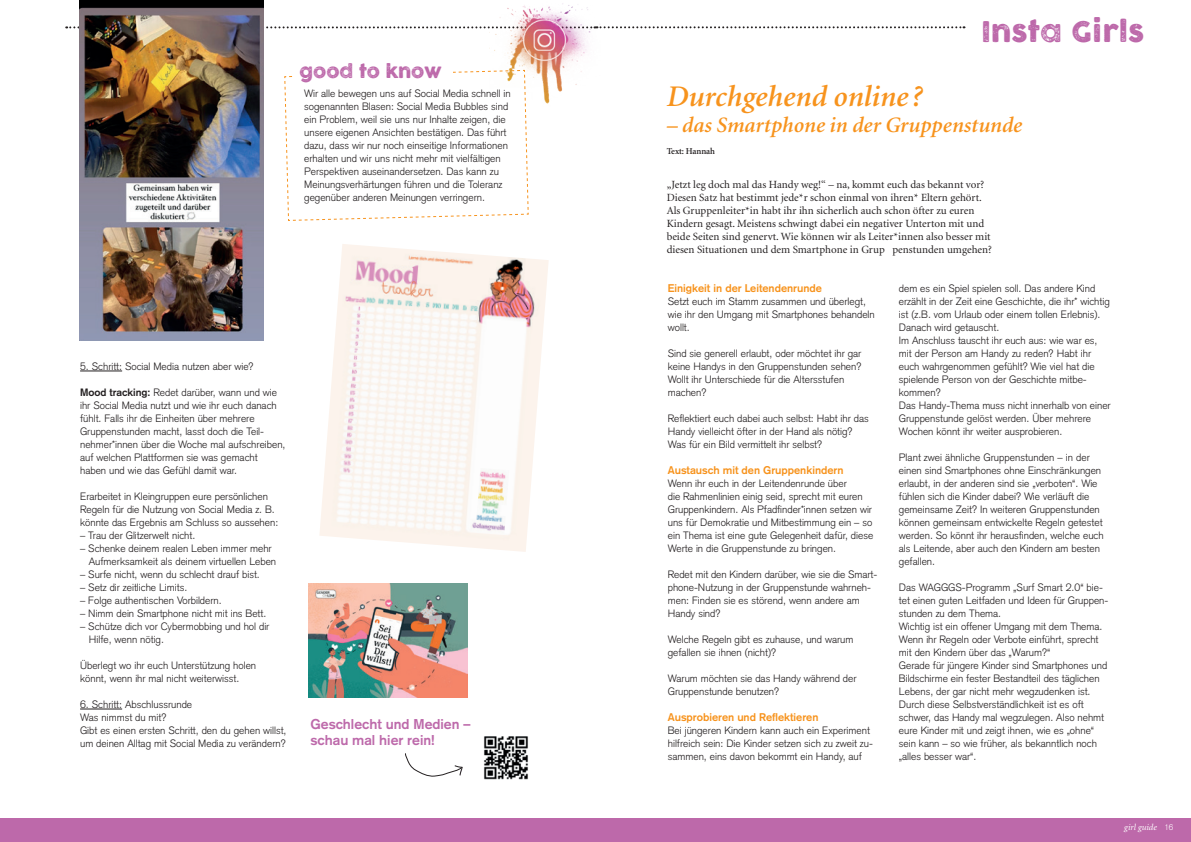
<style>
.page{position:relative;width:1191px;height:842px;background:#fff}
.page>*{position:absolute;margin:0;border:0;box-sizing:border-box;transform-origin:0 0}
.t1{font:italic 600 30px "Minion";color:#f7931d}
.t2{font:28px "COCOGOOSELETTERPRESS";letter-spacing:.01em;color:#bd69aa}
.t3{font:italic 600 22px "Minion";color:#f7931d}
.t4{font:18px "COCOGOOSELETTERPRESS";color:#bd69aa}
.t5{font:700 14px/16px "Akzidenz Grotesk";color:#bd69aa}
.t6{font:11px/13px "Minion";color:#231f20}
.t7{font:700 11px "Akzidenz Grotesk";color:#f7931d}
.t8{font:300 10.5px/13px "Akzidenz Grotesk";color:#231f20}
.t9{font:italic 9px "Minion";color:#fff}
.t10{font:600 9px "Minion";letter-spacing:-.01em;color:#231f20}
.s1{font-weight:700}
.s2{font-family:"Akzidenz Grotesk";font-weight:300;font-style:normal;font-size:8px}
</style>
<div class="page">
<div style="left:595px;top:819px;width:596px;height:23px;background:#bd69aa"></div>
<div style="left:0;top:819px;width:595px;height:23px;background:#bd69aa"></div>
<hr style="left:80px;top:371px;width:42px;height:1px;background:#231f20">
<hr style="left:80px;top:709px;width:42px;height:1px;background:#231f20">
<svg style="left:284px;top:70px;width:245px;height:151px"></svg>
<div style="left:294px;top:54px;width:158px;height:32px;background:#fff"></div>
<img style="left:319px;top:244px;width:229px;height:308px">
<img style="left:79px;top:0;width:184px;height:340px">
<svg style="left:66px;top:26px;width:898px;height:2px"></svg>
<img style="left:489px;top:3px;width:111px;height:104px">
<svg style="left:405px;top:753px;width:58px;height:24px"></svg>
<img style="left:484px;top:736px;width:44px;height:44px">
<img style="left:308px;top:583px;width:159px;height:114px">
<h3 class="t4" style="left:299px;top:61px;width:144px">good to know</h3>
<p class="t8" style="left:304px;top:87px;width:208px">Wir alle bewegen uns auf Social Media schnell in sogenannten Blasen: Social Media Bubbles sind ein Problem, weil sie uns nur Inhalte zeigen, die unsere eigenen Ansichten bestätigen. Das führt dazu, dass wir nur noch einseitige Informationen erhalten und wir uns nicht mehr mit vielfältigen Perspektiven auseinandersetzen. Das kann zu Meinungsverhärtungen führen und die Toleranz gegenüber anderen Meinungen verringern.</p>
<p class="t8" style="left:80px;top:360px;width:175px">5. Schritt: Social Media nutzen aber wie?</p>
<p class="t8" style="left:80px;top:386px;width:207px"><span class="s1">Mood tracking:</span> Redet darüber, wann und wie ihr Social Media nutzt und wie ihr euch danach fühlt. Falls ihr die Einheiten über mehrere Gruppenstunden macht, lasst doch die Teil&shy;nehmer*innen über die Woche mal aufschreiben, auf welchen Plattformen sie was gemacht haben und wie das Gefühl damit war.</p>
<p class="t8" style="left:80px;top:490px;width:200px">Erarbeitet in Kleingruppen eure persönlichen<br>Regeln für die Nutzung von Social Media z. B. könnte das Ergebnis am Schluss so aussehen:</p>
<p class="t8" style="left:80px;top:529px;width:117px">– Trau der Glitzerwelt nicht.</p>
<p class="t8" style="left:89px;top:542px;width:189px;text-indent:-9px">– Schenke deinem realen Leben immer mehr<br>Aufmerksamkeit als deinem virtuellen Leben</p>
<p class="t8" style="left:80px;top:568px;width:181px">– Surfe nicht, wenn du schlecht drauf bist.</p>
<p class="t8" style="left:80px;top:581px;width:109px">– Setz dir zeitliche Limits.</p>
<p class="t8" style="left:80px;top:594px;width:143px">– Folge authentischen Vorbildern.</p>
<p class="t8" style="left:80px;top:607px;width:188px">– Nimm dein Smartphone nicht mit ins Bett.</p>
<p class="t8" style="left:89px;top:620px;width:182px;text-indent:-9px">– Schütze dich vor Cybermobbing und hol dir<br>Hilfe, wenn nötig.</p>
<p class="t8" style="left:80px;top:659px;width:178px">Überlegt wo ihr euch Unterstützung holen könnt, wenn ihr mal nicht weiterwisst.</p>
<p class="t8" style="left:80px;top:698px;width:208px">6. Schritt: Abschlussrunde<br>Was nimmst du mit?<br>Gibt es einen ersten Schritt, den du gehen willst, um deinen Alltag mit Social Media zu verändern?</p>
<h3 class="t5" style="left:310px;top:715px;width:161px">Geschlecht und Medien – schau mal hier rein!</h3>
<h2 class="t2" style="left:981px;top:15px;width:165px">Insta Girls</h2>
<h1 class="t1" style="left:666px;top:82px;width:257px">Durchgehend online ?</h1>
<h3 class="t3" style="left:666px;top:114px;width:357px">– das Smartphone in der Gruppenstunde</h3>
<p class="t10" style="left:666px;top:147px;width:50px">Text: Hannah</p>
<p class="t6" style="left:666px;top:178px;width:327px">„Jetzt leg doch mal das Handy weg!“ – na, kommt euch das bekannt vor?<br>Diesen Satz hat bestimmt jede*r schon einmal von ihren* Eltern gehört.<br>Als Gruppenleiter*in habt ihr ihn sicherlich auch schon öfter zu euren Kindern gesagt. Meistens schwingt dabei ein negativer Unterton mit und beide Seiten sind genervt. Wie können wir als Leiter*innen also besser mit diesen Situationen und dem Smartphone in Grup penstunden umgehen?</p>
<p class="t7" style="left:668px;top:281px;width:156px">Einigkeit in der Leitendenrunde</p>
<p class="t8" style="left:668px;top:295px;width:208px">Setzt euch im Stamm zusammen und überlegt, wie ihr den Umgang mit Smartphones behandeln wollt.</p>
<p class="t8" style="left:668px;top:347px;width:195px">Sind sie generell erlaubt, oder möchtet ihr gar keine Handys in den Gruppenstunden sehen?<br>Wollt ihr Unterschiede für die Altersstufen machen?</p>
<p class="t8" style="left:668px;top:412px;width:202px">Reflektiert euch dabei auch selbst: Habt ihr das<br>Handy vielleicht öfter in der Hand als nötig?<br>Was für ein Bild vermittelt ihr selbst?</p>
<p class="t7" style="left:668px;top:463px;width:177px">Austausch mit den Gruppenkindern</p>
<p class="t8" style="left:668px;top:477px;width:207px">Wenn ihr euch in der Leitendenrunde über<br>die Rahmenlinien einig seid, sprecht mit euren Gruppenkindern. Als Pfadfinder*innen setzen wir uns für Demokratie und Mitbestimmung ein – so ein Thema ist eine gute Gelegenheit dafür, diese Werte in die Gruppenstunde zu bringen.</p>
<p class="t8" style="left:668px;top:568px;width:211px">Redet mit den Kindern darüber, wie sie die Smart&shy;phone-Nutzung in der Gruppenstunde wahrneh&shy;men: Finden sie es störend, wenn andere am Handy sind?</p>
<p class="t8" style="left:668px;top:633px;width:187px">Welche Regeln gibt es zuhause, und warum gefallen sie ihnen (nicht)?</p>
<p class="t8" style="left:668px;top:672px;width:190px">Warum möchten sie das Handy während der<br>Gruppenstunde benutzen?</p>
<p class="t7" style="left:668px;top:710px;width:152px">Ausprobieren und Reflektieren</p>
<p class="t8" style="left:668px;top:724px;width:207px">Bei jüngeren Kindern kann auch ein Experiment hilfreich sein: Die Kinder setzen sich zu zweit zu&shy;sammen, eins davon bekommt ein Handy, auf</p>
<p class="t8" style="left:899px;top:282px;width:213px">dem es ein Spiel spielen soll. Das andere Kind erzählt in der Zeit eine Geschichte, die ihr* wichtig ist (z.B. vom Urlaub oder einem tollen Erlebnis).<br>Danach wird getauscht.<br>Im Anschluss tauscht ihr euch aus: wie war es, mit der Person am Handy zu reden? Habt ihr euch wahrgenommen gefühlt? Wie viel hat die spielende Person von der Geschichte mitbe&shy;kommen?<br>Das Handy-Thema muss nicht innerhalb von einer Gruppenstunde gelöst werden. Über mehrere Wochen könnt ihr weiter ausprobieren.</p>
<p class="t8" style="left:899px;top:451px;width:206px">Plant zwei ähnliche Gruppenstunden – in der einen sind Smartphones ohne Einschränkungen erlaubt, in der anderen sind sie „verboten“. Wie fühlen sich die Kinder dabei? Wie verläuft die gemeinsame Zeit? In weiteren Gruppenstunden können gemeinsam entwickelte Regeln getestet werden. So könnt ihr herausfinden, welche euch als Leitende, aber auch den Kindern am besten gefallen.</p>
<p class="t8" style="left:899px;top:581px;width:211px">Das WAGGGS-Programm „Surf Smart 2.0“ bie&shy;tet einen guten Leitfaden und Ideen für Gruppen&shy;stunden zu dem Thema.<br>Wichtig ist ein offener Umgang mit dem Thema.<br>Wenn ihr Regeln oder Verbote einführt, sprecht mit den Kindern über das „Warum?“<br>Gerade für jüngere Kinder sind Smartphones und Bildschirme ein fester Bestandteil des täglichen Lebens, der gar nicht mehr wegzudenken ist.<br>Durch diese Selbstverständlichkeit ist es oft schwer, das Handy mal wegzulegen. Also nehmt eure Kinder mit und zeigt ihnen, wie es „ohne“ sein kann – so wie früher, als bekanntlich noch „alles besser war“.</p>
<p class="t9" style="left:1124px;top:823px;width:51px">girl guide <span class="s2">16</span></p>
</div>
